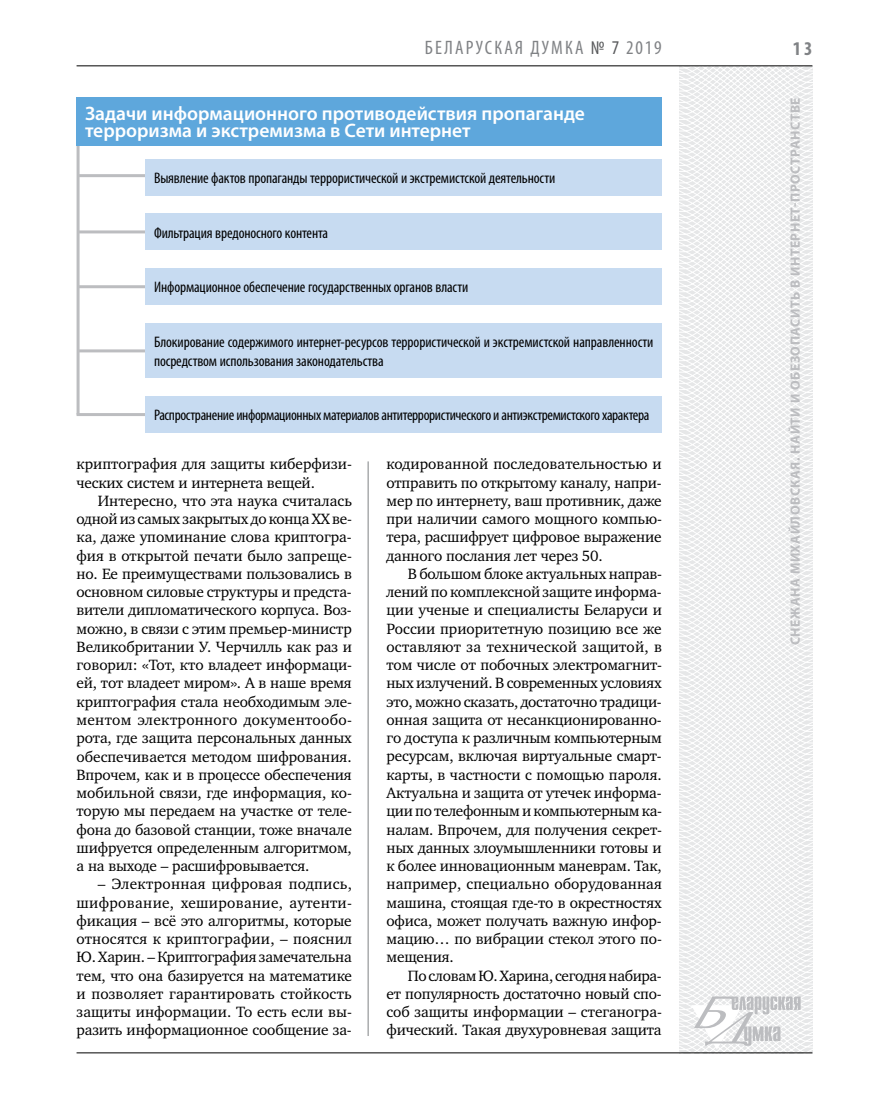
<style>
.page{position:relative;width:872px;height:1106px;background:#fff}
.page>*{position:absolute;margin:0;border:0;box-sizing:border-box;transform-origin:0 0}
.t1{font:600 19.5px/17.2px "Myriad Pro";color:#fff}
.t2{font:condensed 19.5px "Myriad Pro";letter-spacing:.11em;color:#808285}
.t3{font:700 condensed 19.5px "Myriad Pro";color:#808285}
.t4{font:15.3px/18.3px "Charter C";letter-spacing:-.01em;color:#000;text-align:justify}
.t5{font:condensed 15.3px/18.3px "Myriad Pro";letter-spacing:-.01em;color:#000}
.t6{font:700 13.5px "Myriad Pro";letter-spacing:.04em;color:#bcbdc0}
.s1{color:#58595b}
</style>
<div class="page">
<svg style="left:621px;top:65px;width:192px;height:989px"></svg>
<svg style="left:691px;top:996px;width:109px;height:53px"></svg>
<hr style="left:77px;top:65px;width:735px;height:1px;background:#000">
<hr style="left:77px;top:1052px;width:735px;height:1px;background:#000">
<hr style="left:368px;top:461px;width:1px;height:575px;background:#808285">
<hr style="left:79px;top:174px;width:72px;height:3px;background:#bcbdc0">
<hr style="left:79px;top:230px;width:72px;height:3px;background:#bcbdc0">
<hr style="left:79px;top:285px;width:72px;height:3px;background:#bcbdc0">
<hr style="left:79px;top:349px;width:72px;height:3px;background:#bcbdc0">
<hr style="left:77px;top:413px;width:74px;height:3px;background:#bcbdc0">
<div style="left:146px;top:159px;width:515px;height:36px;background:#c7dbf1"></div>
<div style="left:146px;top:214px;width:516px;height:36px;background:#c7dbf1"></div>
<div style="left:146px;top:268px;width:516px;height:37px;background:#c7dbf1"></div>
<div style="left:146px;top:323px;width:515px;height:55px;background:#c7dbf1"></div>
<div style="left:146px;top:396px;width:516px;height:37px;background:#c7dbf1"></div>
<hr style="left:77px;top:137px;width:3px;height:277px;background:#bcbdc0">
<div style="left:77px;top:97px;width:584px;height:49px;background:#5ea7dc"></div>
<p class="t2" style="left:425px;top:36px;width:238px">БЕЛАРУСКА Я ДУМКА <span class="s1">№ 7</span> 2019</p>
<p class="t3" style="left:793px;top:37px;width:21px">13</p>
<p class="t1" style="left:85px;top:105px;width:501px">Задачи информационного противодействия пропаганде терроризма и экстремизма в Сети интернет</p>
<p class="t6" style="left:786px;top:645px;width:549px;rotate:-90deg">Снежана МИХАЙЛОВСКАЯ. Найти и обезопасить в интернет-пространстве</p>
<p class="t5" style="left:154px;top:168px;width:402px">Выявление фактов пропаганды террористической и экстремистской деятельности</p>
<p class="t5" style="left:154px;top:223px;width:176px">Фильтрация вредоносного контента</p>
<p class="t5" style="left:154px;top:278px;width:316px">Информационное обеспечение государственных органов власти</p>
<p class="t5" style="left:154px;top:333px;width:501px">Блокирование содержимого интернет-ресурсов террористической и экстремистской направленности посредством использования законодательства</p>
<p class="t5" style="left:154px;top:406px;width:497px">Распространение информационных материалов антитеррористического и антиэкстремистского характера</p>
<p class="t4" style="left:77px;top:455px;width:277px">криптография для защиты киберфизи&shy;ческих систем и интернета вещей.</p>
<p class="t4" style="left:77px;top:491px;width:277px;text-indent:21px">Интересно, что эта наука считалась одной из самых закрытых до конца XX ве&shy;ка, даже упоминание слова криптогра&shy;фия в открытой печати было запреще&shy;но. Ее преимуществами пользовались в основном силовые структуры и предста&shy;вители дипломатического корпуса. Воз&shy;можно, в связи с этим премьер-министр Великобритании У. Черчилль как раз и говорил: «Тот, кто владеет информаци&shy;ей, тот владеет миром». А в наше время криптография стала необходимым эле&shy;ментом электронного документообо&shy;рота, где защита персональных данных обеспечивается методом шифрования.<br>Впрочем, как и в процессе обеспечения мобильной связи, где информация, ко&shy;торую мы передаем на участке от теле&shy;фона до базовой станции, тоже вначале шифруется определенным алгоритмом, а на выходе – расшифровывается.</p>
<p class="t4" style="left:77px;top:875px;width:277px;text-indent:21px">– Электронная цифровая подпись, шифрование, хеширование, аутенти&shy;фикация – всё это алгоритмы, которые относятся к криптографии, – пояснил Ю. Харин. – Криптография замечательна тем, что она базируется на математике и позволяет гарантировать стойкость защиты информации. То есть если вы&shy;разить информационное сообщение за-</p>
<p class="t4" style="left:386px;top:455px;width:277px">кодированной последовательностью и отправить по открытому каналу, напри&shy;мер по интернету, ваш противник, даже при наличии самого мощного компью&shy;тера, расшифрует цифровое выражение данного послания лет через 50.</p>
<p class="t4" style="left:386px;top:564px;width:277px;text-indent:21px">В большом блоке актуальных направ&shy;лений по комплексной защите информа&shy;ции ученые и специалисты Беларуси и России приоритетную позицию все же оставляют за технической защитой, в том числе от побочных электромагнит&shy;ных излучений. В современных условиях это, можно сказать, достаточно традици&shy;онная защита от несанкционированно&shy;го доступа к различным компьютерным ресурсам, включая виртуальные смарт&shy;карты, в частности с помощью пароля.<br>Актуальна и защита от утечек информа&shy;ции по телефонным и компьютерным ка&shy;налам. Впрочем, для получения секрет&shy;ных данных злоумышленники готовы и к более инновационным маневрам. Так, например, специально оборудованная машина, стоящая где-то в окрестностях офиса, может получать важную инфор&shy;мацию… по вибрации стекол этого по&shy;мещения.</p>
<p class="t4" style="left:386px;top:966px;width:277px;text-indent:21px">По словам Ю. Харина, сегодня набира&shy;ет популярность достаточно новый спо&shy;соб защиты информации – стеганогра&shy;фический. Такая двухуровневая защита</p>
</div>
